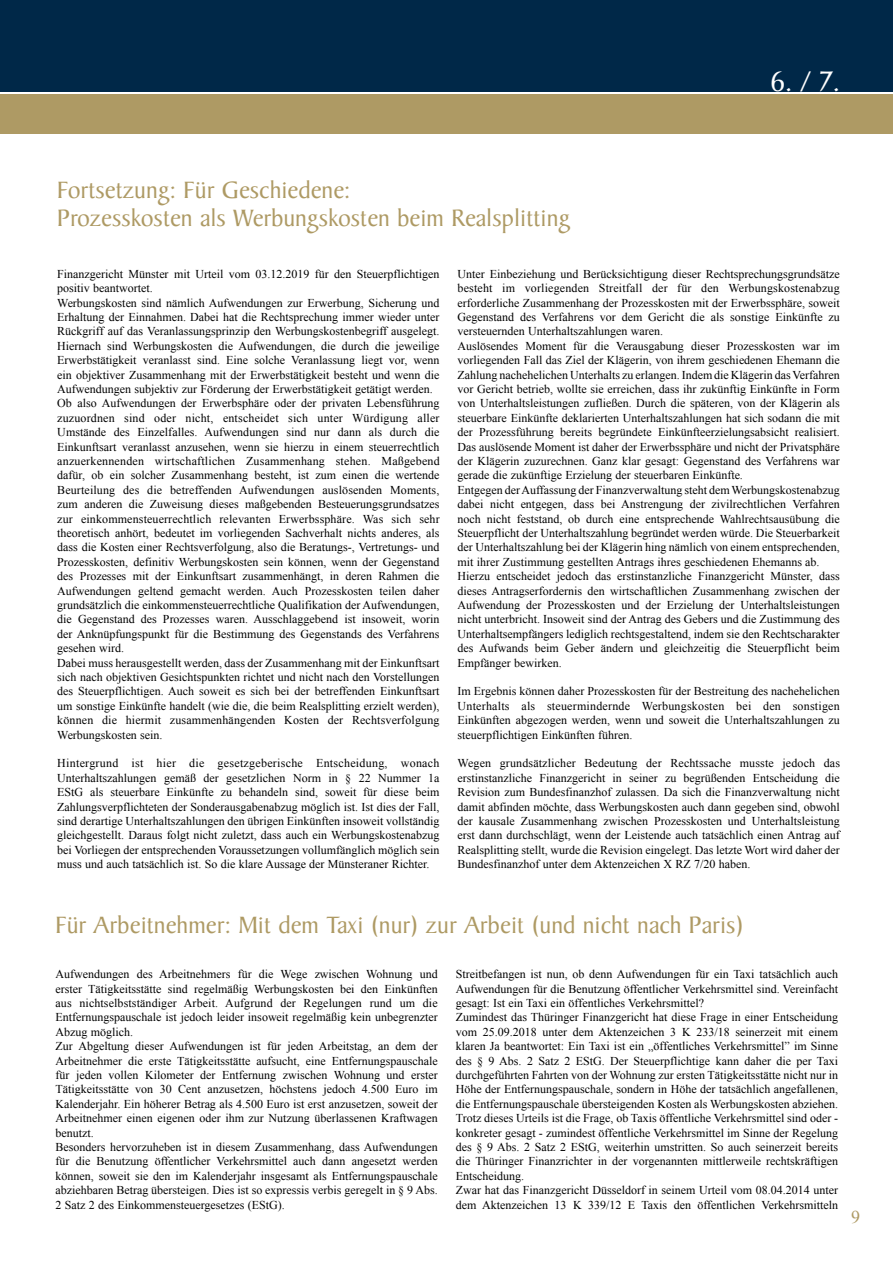
<style>
.page{position:relative;width:893px;height:1263px;background:#fff}
.page>*{position:absolute;margin:0;border:0;box-sizing:border-box;transform-origin:0 0}
.t1{font:30px "Baker Signet Std";color:#fff}
.t2{font:25.5px/28.5px "Baker Signet Std";color:#ae9a64}
.t3{font:18px "Times New Roman";color:#ae9a64}
.t4{font:12px/14.4px "Times New Roman";color:#000}
</style>
<div class="page">
<div style="left:0;top:0;width:893px;height:91px;background:#002848"></div>
<div style="left:0;top:94px;width:893px;height:40px;background:#ae9a64"></div>
<h1 class="t1" style="left:771px;top:66px;width:71px">6. / 7.</h1>
<h2 class="t2" style="left:57px;top:176px;width:515px">Fortsetzung: Für Geschiedene:<br>Prozesskosten als Werbungskosten beim Realsplitting</h2>
<p class="t4" style="left:57px;top:266px;width:384px">Finanzgericht Münster mit Urteil vom 03.12.2019 für den Steuerpflichtigen positiv beantwortet.<br>Werbungskosten sind nämlich Aufwendungen zur Erwerbung, Sicherung und Erhaltung der Einnahmen. Dabei hat die Rechtsprechung immer wieder unter Rückgriff auf das Veranlassungsprinzip den Werbungskostenbegriff ausgelegt.<br>Hiernach sind Werbungskosten die Aufwendungen, die durch die jeweilige Erwerbstätigkeit veranlasst sind. Eine solche Veranlassung liegt vor, wenn ein objektiver Zusammenhang mit der Erwerbstätigkeit besteht und wenn die Aufwendungen subjektiv zur Förderung der Erwerbstätigkeit getätigt werden.<br>Ob also Aufwendungen der Erwerbsphäre oder der privaten Lebensführung zuzuordnen sind oder nicht, entscheidet sich unter Würdigung aller Umstände des Einzelfalles. Aufwendungen sind nur dann als durch die Einkunftsart veranlasst anzusehen, wenn sie hierzu in einem steuerrechtlich anzuerkennenden wirtschaftlichen Zusammenhang stehen. Maßgebend dafür, ob ein solcher Zusammenhang besteht, ist zum einen die wertende Beurteilung des die betreffenden Aufwendungen auslösenden Moments, zum anderen die Zuweisung dieses maßgebenden Besteuerungsgrundsatzes zur einkommensteuerrechtlich relevanten Erwerbssphäre. Was sich sehr theoretisch anhört, bedeutet im vorliegenden Sachverhalt nichts anderes, als dass die Kosten einer Rechtsverfolgung, also die Beratungs-, Vertretungs- und Prozesskosten, definitiv Werbungskosten sein können, wenn der Gegenstand des Prozesses mit der Einkunftsart zusammenhängt, in deren Rahmen die Aufwendungen geltend gemacht werden. Auch Prozesskosten teilen daher grundsätzlich die einkommensteuerrechtliche Qualifikation der Aufwendungen, die Gegenstand des Prozesses waren. Ausschlaggebend ist insoweit, worin der Anknüpfungspunkt für die Bestimmung des Gegenstands des Verfahrens gesehen wird.<br>Dabei muss herausgestellt werden, dass der Zusammenhang mit der Einkunftsart sich nach objektiven Gesichtspunkten richtet und nicht nach den Vorstellungen des Steuerpflichtigen. Auch soweit es sich bei der betreffenden Einkunftsart um sonstige Einkünfte handelt (wie die, die beim Realsplitting erzielt werden), können die hiermit zusammenhängenden Kosten der Rechtsverfolgung Werbungskosten sein.</p>
<p class="t4" style="left:57px;top:756px;width:384px;text-align:justify">Hintergrund ist hier die gesetzgeberische Entscheidung, wonach Unterhaltszahlungen gemäß der gesetzlichen Norm in § 22 Nummer 1a EStG als steuerbare Einkünfte zu behandeln sind, soweit für diese beim Zahlungsverpflichteten der Sonderausgabenabzug möglich ist. Ist dies der Fall, sind derartige Unterhaltszahlungen den übrigen Einkünften insoweit vollständig gleichgestellt. Daraus folgt nicht zuletzt, dass auch ein Werbungskostenabzug bei Vorliegen der entsprechenden Voraussetzungen vollumfänglich möglich sein muss und auch tatsächlich ist. So die klare Aussage der Münsteraner Richter.</p>
<p class="t4" style="left:458px;top:266px;width:384px">Unter Einbeziehung und Berücksichtigung dieser Rechtsprechungsgrundsätze besteht im vorliegenden Streitfall der für den Werbungskostenabzug erforderliche Zusammenhang der Prozesskosten mit der Erwerbssphäre, soweit Gegenstand des Verfahrens vor dem Gericht die als sonstige Einkünfte zu versteuernden Unterhaltszahlungen waren.<br>Auslösendes Moment für die Verausgabung dieser Prozesskosten war im vorliegenden Fall das Ziel der Klägerin, von ihrem geschiedenen Ehemann die Zahlung nachehelichen Unterhalts zu erlangen. Indem die Klägerin das Verfahren vor Gericht betrieb, wollte sie erreichen, dass ihr zukünftig Einkünfte in Form von Unterhaltsleistungen zufließen. Durch die späteren, von der Klägerin als steuerbare Einkünfte deklarierten Unterhaltszahlungen hat sich sodann die mit der Prozessführung bereits begründete Einkünfteerzielungsabsicht realisiert.<br>Das auslösende Moment ist daher der Erwerbssphäre und nicht der Privatsphäre der Klägerin zuzurechnen. Ganz klar gesagt: Gegenstand des Verfahrens war gerade die zukünftige Erzielung der steuerbaren Einkünfte.<br>Entgegen der Auffassung der Finanzverwaltung steht dem Werbungskostenabzug dabei nicht entgegen, dass bei Anstrengung der zivilrechtlichen Verfahren noch nicht feststand, ob durch eine entsprechende Wahlrechtsausübung die Steuerpflicht der Unterhaltszahlung begründet werden würde. Die Steuerbarkeit der Unterhaltszahlung bei der Klägerin hing nämlich von einem entsprechenden, mit ihrer Zustimmung gestellten Antrags ihres geschiedenen Ehemanns ab.<br>Hierzu entscheidet jedoch das erstinstanzliche Finanzgericht Münster, dass dieses Antragserfordernis den wirtschaftlichen Zusammenhang zwischen der Aufwendung der Prozesskosten und der Erzielung der Unterhaltsleistungen nicht unterbricht. Insoweit sind der Antrag des Gebers und die Zustimmung des Unterhaltsempfängers lediglich rechtsgestaltend, indem sie den Rechtscharakter des Aufwands beim Geber ändern und gleichzeitig die Steuerpflicht beim Empfänger bewirken.</p>
<p class="t4" style="left:458px;top:684px;width:384px;text-align:justify">Im Ergebnis können daher Prozesskosten für der Bestreitung des nachehelichen Unterhalts als steuermindernde Werbungskosten bei den sonstigen Einkünften abgezogen werden, wenn und soweit die Unterhaltszahlungen zu steuerpflichtigen Einkünften führen.</p>
<p class="t4" style="left:458px;top:756px;width:384px;text-align:justify">Wegen grundsätzlicher Bedeutung der Rechtssache musste jedoch das erstinstanzliche Finanzgericht in seiner zu begrüßenden Entscheidung die Revision zum Bundesfinanzhof zulassen. Da sich die Finanzverwaltung nicht damit abfinden möchte, dass Werbungskosten auch dann gegeben sind, obwohl der kausale Zusammenhang zwischen Prozesskosten und Unterhaltsleistung erst dann durchschlägt, wenn der Leistende auch tatsächlich einen Antrag auf Realsplitting stellt, wurde die Revision eingelegt. Das letzte Wort wird daher der Bundesfinanzhof unter dem Aktenzeichen X RZ 7/20 haben.</p>
<h2 class="t2" style="left:56px;top:911px;width:690px">Für Arbeitnehmer: Mit dem Taxi (nur) zur Arbeit (und nicht nach Paris)</h2>
<p class="t4" style="left:56px;top:967px;width:384px">Aufwendungen des Arbeitnehmers für die Wege zwischen Wohnung und erster Tätigkeitsstätte sind regelmäßig Werbungskosten bei den Einkünften aus nichtselbstständiger Arbeit. Aufgrund der Regelungen rund um die Entfernungspauschale ist jedoch leider insoweit regelmäßig kein unbegrenzter Abzug möglich.<br>Zur Abgeltung dieser Aufwendungen ist für jeden Arbeitstag, an dem der Arbeitnehmer die erste Tätigkeitsstätte aufsucht, eine Entfernungspauschale für jeden vollen Kilometer der Entfernung zwischen Wohnung und erster Tätigkeitsstätte von 30 Cent anzusetzen, höchstens jedoch 4.500 Euro im Kalenderjahr. Ein höherer Betrag als 4.500 Euro ist erst anzusetzen, soweit der Arbeitnehmer einen eigenen oder ihm zur Nutzung überlassenen Kraftwagen benutzt.<br>Besonders hervorzuheben ist in diesem Zusammenhang, dass Aufwendungen für die Benutzung öffentlicher Verkehrsmittel auch dann angesetzt werden können, soweit sie den im Kalenderjahr insgesamt als Entfernungspauschale abziehbaren Betrag übersteigen. Dies ist so expressis verbis geregelt in § 9 Abs.<br>2 Satz 2 des Einkommensteuergesetzes (EStG).</p>
<p class="t4" style="left:456px;top:967px;width:384px">Streitbefangen ist nun, ob denn Aufwendungen für ein Taxi tatsächlich auch Aufwendungen für die Benutzung öffentlicher Verkehrsmittel sind. Vereinfacht gesagt: Ist ein Taxi ein öffentliches Verkehrsmittel?<br>Zumindest das Thüringer Finanzgericht hat diese Frage in einer Entscheidung vom 25.09.2018 unter dem Aktenzeichen 3 K 233/18 seinerzeit mit einem klaren Ja beantwortet: Ein Taxi ist ein „öffentliches Verkehrsmittel” im Sinne des § 9 Abs. 2 Satz 2 EStG. Der Steuerpflichtige kann daher die per Taxi durchgeführten Fahrten von der Wohnung zur ersten Tätigkeitsstätte nicht nur in Höhe der Entfernungspauschale, sondern in Höhe der tatsächlich angefallenen, die Entfernungspauschale übersteigenden Kosten als Werbungskosten abziehen.<br>Trotz dieses Urteils ist die Frage, ob Taxis öffentliche Verkehrsmittel sind oder - konkreter gesagt - zumindest öffentliche Verkehrsmittel im Sinne der Regelung des § 9 Abs. 2 Satz 2 EStG, weiterhin umstritten. So auch seinerzeit bereits die Thüringer Finanzrichter in der vorgenannten mittlerweile rechtskräftigen Entscheidung.<br>Zwar hat das Finanzgericht Düsseldorf in seinem Urteil vom 08.04.2014 unter dem Aktenzeichen 13 K 339/12 E Taxis den öffentlichen Verkehrsmitteln</p>
<h3 class="t3" style="left:851px;top:1205px;width:10px">9</h3>
</div>
